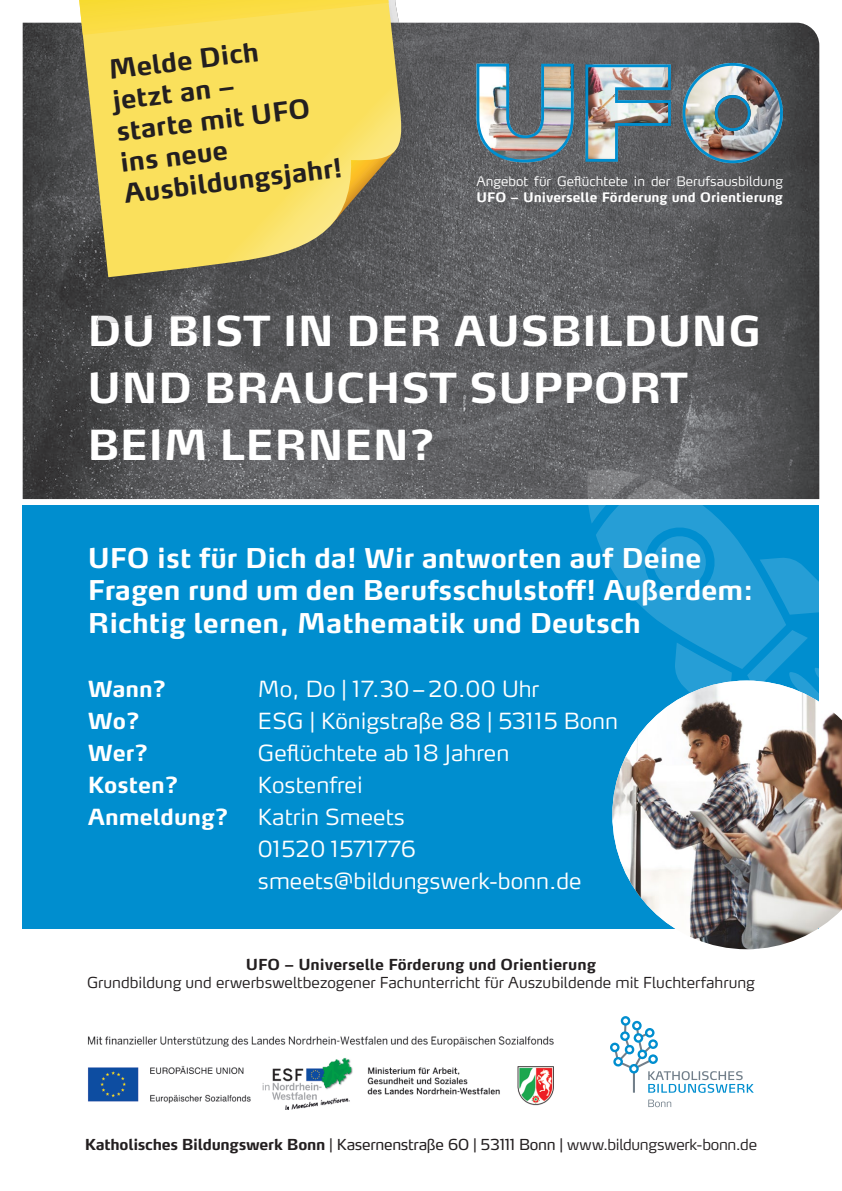
<style>
.page{position:relative;width:842px;height:1191px;background:#fff}
.page>*{position:absolute;margin:0;border:0;box-sizing:border-box;transform-origin:0 0}
.t1{font:700 41px/57px "Max OT";letter-spacing:.01em;color:#fff}
.t2{font:700 27px/32.4px "Max OT";color:#fff}
.t3{font:700 26px/31.2px "Max OT";color:#231f20}
.t4{font:300 22px/32px "Max OT";color:#fff}
.t5{font:700 22px "Max OT";color:#fff}
.t6{font:300 15px "Max OT";color:#231f20}
.t7{font:700 15px "Max OT";letter-spacing:-.02em;color:#231f20}
.t8{font:700 15px "Max OT";color:#231f20}
.t9{font:300 13px "Max OT";color:#fff}
.t10{font:700 13px "Max OT";color:#fff}
.s1{font-weight:400}
.s2{font-weight:300}
</style>
<div class="page">
<img style="left:23px;top:23px;width:796px;height:476px">
<img style="left:475px;top:62px;width:100px;height:102px">
<img style="left:584px;top:63px;width:88px;height:100px">
<img style="left:681px;top:62px;width:103px;height:103px">
<svg style="left:610px;top:1016px;width:144px;height:76px"></svg>
<svg style="left:648px;top:1099px;width:23px;height:8px"></svg>
<img style="left:87px;top:1036px;width:466px;height:73px">
<div style="left:23px;top:505px;width:796px;height:423px;background:#008ecf"></div>
<svg style="left:586px;top:469px;width:234px;height:211px"></svg>
<img style="left:612px;top:680px;width:230px;height:269px">
<svg style="left:90px;top:22px;width:356px;height:302px;background:#646259"></svg>
<svg style="left:108px;top:0;width:296px;height:277px;background:#dfc95d"></svg>
<svg style="left:79px;top:0;width:310px;height:35px;background:#f9dd4d"></svg>
<p class="t3" style="left:107px;top:54px;width:221px;rotate:-7deg">Melde Dich<br>jetzt an –<br>starte mit UFO ins neue<br>Ausbildungsjahr!</p>
<p class="t9" style="left:476px;top:173px;width:308px">Angebot für Geflüchtete in der Berufsausbildung</p>
<p class="t10" style="left:476px;top:188px;width:308px">UFO – Universelle Förderung und Orientierung</p>
<h1 class="t1" style="left:87px;top:302px;width:675px">DU BIST IN DER AUSBILDUNG<br>UND BRAUCHST SUPPORT<br>BEIM LERNEN?</h1>
<p class="t2" style="left:88px;top:541px;width:667px">UFO ist für Dich da! Wir antworten auf Deine<br>Fragen rund um den Berufsschulstoff! Außerdem:<br>Richtig lernen, Mathematik und Deutsch</p>
<p class="t5" style="left:88px;top:675px;width:80px">Wann?</p>
<p class="t4" style="left:258px;top:672px;width:283px">Mo, Do | 17.30–20.00 Uhr</p>
<p class="t5" style="left:88px;top:707px;width:53px">Wo?</p>
<p class="t4" style="left:258px;top:704px;width:361px">ESG | Königstraße 88 | 53115 Bonn</p>
<p class="t5" style="left:88px;top:739px;width:62px">Wer?</p>
<p class="t4" style="left:258px;top:736px;width:253px">Geflüchtete ab 18 Jahren</p>
<p class="t5" style="left:88px;top:771px;width:92px">Kosten?</p>
<p class="t4" style="left:258px;top:768px;width:106px">Kostenfrei</p>
<p class="t5" style="left:88px;top:803px;width:142px">Anmeldung?</p>
<p class="t4" style="left:258px;top:800px;width:325px">Katrin Smeets<br>01520 1571776 smeets@bildungswerk-bonn.de</p>
<p class="t8" style="left:246px;top:955px;width:352px">UFO – Universelle Förderung und Orientierung</p>
<p class="t6" style="left:87px;top:973px;width:669px">Grundbildung und erwerbsweltbezogener Fachunterricht für Auszubildende mit Fluchterfahrung</p>
<p class="t7" style="left:85px;top:1135px;width:674px">Katholisches Bildungswerk Bonn <span class="s1">| Kasernenstraße 60 | 53111 Bonn |</span> <span class="s2">www.bildungswerk-bonn.de</span></p>
</div>
